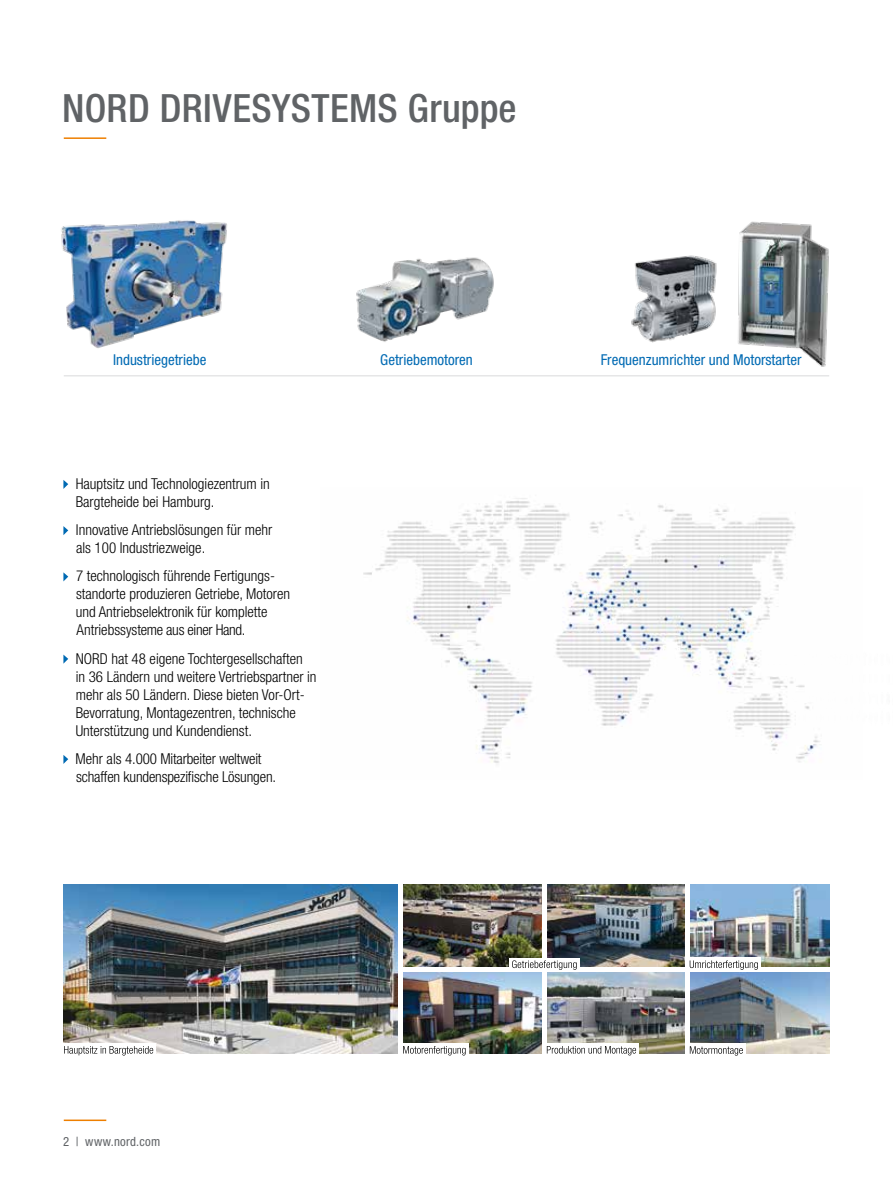
<style>
.page{position:relative;width:893px;height:1188px;background:#fff}
.page>*{position:absolute;margin:0;border:0;box-sizing:border-box;transform-origin:0 0}
.t1{font:500 condensed 39px "Helvetica Neue LT Std";letter-spacing:.005em;color:#606366}
.t2{font:300 condensed 15px/18px "Helvetica Neue LT Std";color:#000}
.t3{font:condensed 15px "Helvetica Neue LT Std";color:#006ab3}
.t4{font:condensed 12.75px "Helvetica Neue LT Std";letter-spacing:.02em;color:#606366}
</style>
<div class="page">
<hr style="left:64px;top:1120px;width:42px;height:1px;background:#ee7f00">
<hr style="left:64px;top:137px;width:42px;height:2px;background:#ee7f00">
<img style="left:679px;top:221px;width:150px;height:155px">
<img style="left:61px;top:220px;width:166px;height:128px">
<img style="left:631px;top:251px;width:88px;height:96px">
<img style="left:356px;top:257px;width:138px;height:85px">
<hr style="left:64px;top:376px;width:765px;height:1px;background:#d9dadb">
<img style="left:64px;top:885px;width:334px;height:168px">
<img style="left:547px;top:885px;width:138px;height:82px">
<img style="left:403px;top:885px;width:139px;height:82px">
<img style="left:403px;top:972px;width:139px;height:81px">
<img style="left:690px;top:885px;width:139px;height:82px">
<div style="left:687px;top:958px;width:74px;height:38px;background:#fff"></div>
<div style="left:509px;top:958px;width:71px;height:12px;background:#fff"></div>
<img style="left:547px;top:972px;width:138px;height:81px">
<div style="left:401px;top:1043px;width:68px;height:37px;background:#fff"></div>
<div style="left:544px;top:1043px;width:95px;height:39px;background:#fff"></div>
<img style="left:690px;top:972px;width:139px;height:81px">
<div style="left:685px;top:1043px;width:61px;height:36px;background:#fff"></div>
<svg style="left:63px;top:480px;width:5px;height:9px"></svg>
<svg style="left:63px;top:526px;width:5px;height:9px"></svg>
<svg style="left:63px;top:572px;width:5px;height:9px"></svg>
<svg style="left:63px;top:655px;width:5px;height:9px"></svg>
<svg style="left:63px;top:755px;width:5px;height:9px"></svg>
<div style="left:63px;top:1043px;width:93px;height:30px;background:#fff"></div>
<svg style="left:403px;top:1046px;width:63px;height:10px"></svg>
<svg style="left:512px;top:960px;width:65px;height:10px"></svg>
<svg style="left:690px;top:960px;width:68px;height:10px"></svg>
<svg style="left:547px;top:1046px;width:89px;height:9px"></svg>
<svg style="left:690px;top:1046px;width:53px;height:10px"></svg>
<img style="left:363px;top:498px;width:457px;height:265px">
<svg style="left:64px;top:1046px;width:89px;height:10px"></svg>
<h1 class="t1" style="left:62px;top:85px;width:456px">NORD DRIVESYSTEMS Gruppe</h1>
<h1 class="t1" style="left:62px;top:85px;width:259px">Industriegetriebe</h1>
<p class="t3" style="left:113px;top:351px;width:95px">Industriegetriebe</p>
<p class="t3" style="left:380px;top:351px;width:94px">Getriebemotoren</p>
<p class="t3" style="left:601px;top:351px;width:202px">Frequenzumrichter und Motorstarter</p>
<p class="t2" style="left:76px;top:475px;width:196px">Hauptsitz und Technologiezentrum in<br>Bargteheide bei Hamburg.</p>
<p class="t2" style="left:76px;top:521px;width:198px">Innovative Antriebslösungen für mehr als 100 Industriezweige.</p>
<p class="t2" style="left:76px;top:567px;width:216px">7 technologisch führende Fertigungs&shy;standorte produzieren Getriebe, Motoren und Antriebselektronik für komplette Antriebssysteme aus einer Hand.</p>
<p class="t2" style="left:76px;top:649px;width:242px">NORD hat 48 eigene Tochtergesellschaften<br>in 36 Ländern und weitere Vertriebspartner in mehr als 50 Ländern. Diese bieten Vor-Ort-Bevorratung, Montagezentren, technische Unterstützung und Kundendienst.</p>
<p class="t2" style="left:76px;top:750px;width:202px">Mehr als 4.000 Mitarbeiter weltweit schaffen kundenspezifische Lösungen.</p>
<p class="t4" style="left:63px;top:1134px;width:98px">2 | www.nord.com</p>
</div>
